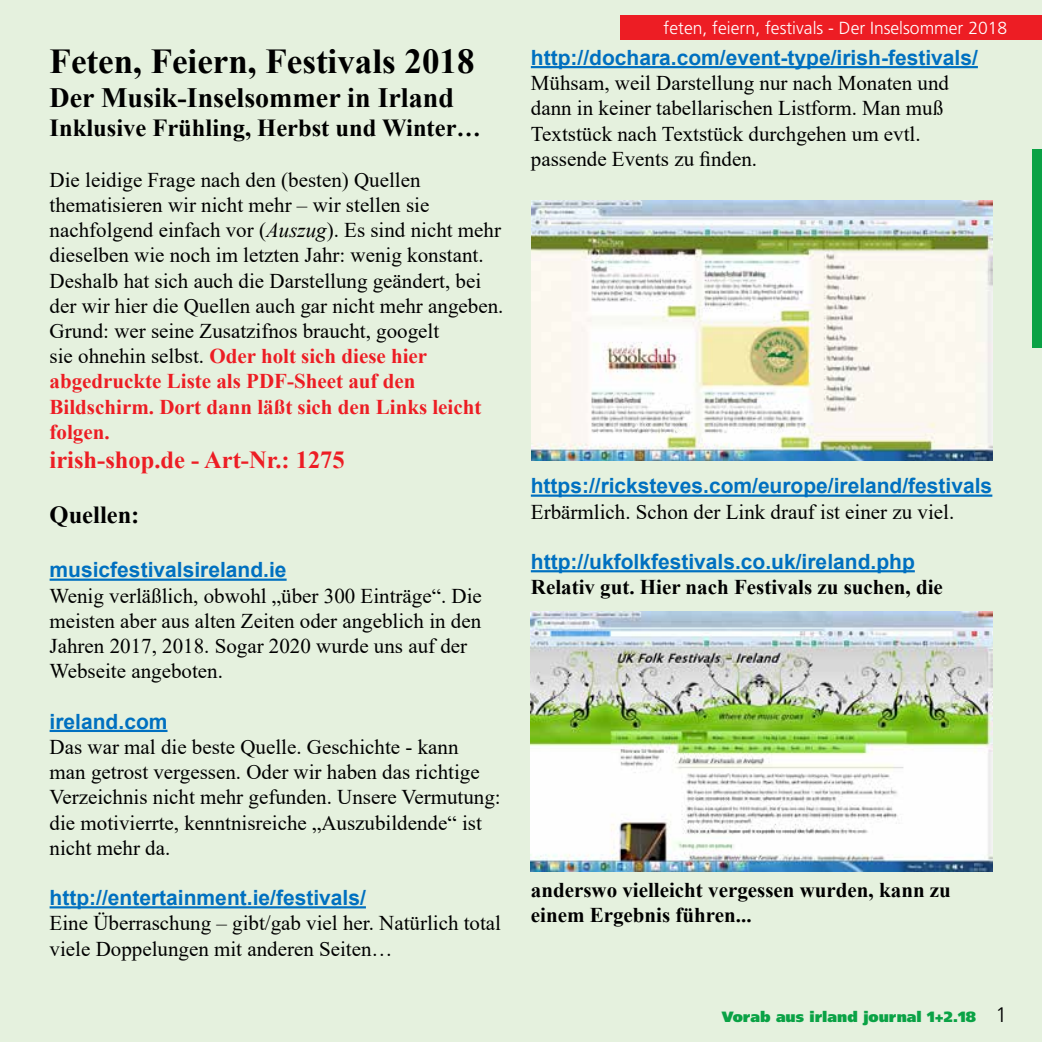
<style>
.page{position:relative;width:1042px;height:1042px;background:#e5f1de}
.page>*{position:absolute;margin:0;border:0;box-sizing:border-box;transform-origin:0 0}
.t1{font:700 35px "Times New Roman";color:#000}
.t2{font:700 28px "Times New Roman";color:#000}
.t3{font:700 24.5px "Times New Roman";color:#000}
.t4{font:700 24.5px "Times New Roman";color:#ed1d24}
.t5{font:21px/25.2px "Times New Roman";color:#000}
.t6{font:700 21px "Arial";color:#0070c0}
.t7{font:700 21px/25.2px "Times New Roman";color:#000}
.t8{font:300 17.5px "Frutiger";color:#fff}
.t9{font:900 14.88px "Frutiger";color:#0aa245}
.s1{font-style:italic}
.s2{font-weight:700;color:#ed1d24}
.s3{font-weight:300;font-size:21px;color:#000}
</style>
<div class="page">
<div style="left:620px;top:15px;width:422px;height:25px;background:#ed1d24"></div>
<div style="left:1032px;top:149px;width:10px;height:198px;background:#0aa245"></div>
<hr style="left:50px;top:578px;width:237px;height:3px;background:#0070c0">
<hr style="left:50px;top:730px;width:117px;height:2px;background:#0070c0">
<hr style="left:50px;top:906px;width:316px;height:2px;background:#0070c0">
<hr style="left:531px;top:66px;width:447px;height:2px;background:#0070c0">
<hr style="left:531px;top:494px;width:461px;height:3px;background:#0070c0">
<hr style="left:531px;top:570px;width:384px;height:2px;background:#0070c0">
<img style="left:531px;top:201px;width:461px;height:259px">
<img style="left:531px;top:612px;width:461px;height:259px">
<h1 class="t1" style="left:50px;top:36px;width:426px">Feten, Feiern, Festivals 2018</h1>
<h2 class="t2" style="left:50px;top:77px;width:406px">Der Musik-Inselsommer in Irland</h2>
<p class="t3" style="left:50px;top:110px;width:433px">Inklusive Frühling, Herbst und Winter…</p>
<p class="t5" style="left:50px;top:166px;width:455px">Die leidige Frage nach den (besten) Quellen thematisieren wir nicht mehr – wir stellen sie nachfolgend einfach vor (<span class="s1">Auszug</span>). Es sind nicht mehr dieselben wie noch im letzten Jahr: wenig konstant.<br>Deshalb hat sich auch die Darstellung geändert, bei der wir hier die Quellen auch gar nicht mehr angeben.<br>Grund: wer seine Zusatzifnos braucht, googelt<br>sie ohnehin selbst. <span class="s2">Oder holt sich diese hier abgedruckte Liste als PDF-Sheet auf den Bildschirm. Dort dann läßt sich den Links leicht folgen.</span></p>
<p class="t4" style="left:50px;top:442px;width:297px">irish-shop.de - Art-Nr.: 1275</p>
<p class="t3" style="left:50px;top:497px;width:91px">Quellen:</p>
<p class="t6" style="left:50px;top:555px;width:238px">musicfestivalsireland.ie</p>
<p class="t5" style="left:50px;top:582px;width:434px">Wenig verläßlich, obwohl „über 300 Einträge“. Die meisten aber aus alten Zeiten oder angeblich in den Jahren 2017, 2018. Sogar 2020 wurde uns auf der Webseite angeboten.</p>
<p class="t6" style="left:50px;top:706px;width:119px">ireland.com</p>
<p class="t5" style="left:50px;top:733px;width:452px">Das war mal die beste Quelle. Geschichte - kann<br>man getrost vergessen. Oder wir haben das richtige Verzeichnis nicht mehr gefunden. Unsere Vermutung: die motivierrte, kenntnisreiche „Auszubildende“ ist nicht mehr da.</p>
<p class="t6" style="left:50px;top:883px;width:318px">http://entertainment.ie/festivals/</p>
<p class="t5" style="left:50px;top:910px;width:453px">Eine Überraschung – gibt/gab viel her. Natürlich total viele Doppelungen mit anderen Seiten…</p>
<p class="t8" style="left:663px;top:18px;width:345px">feten, feiern, festivals - Der Inselsommer 2018</p>
<p class="t6" style="left:531px;top:43px;width:448px">http://dochara.com/event-type/irish-festivals/</p>
<p class="t5" style="left:531px;top:70px;width:420px">Mühsam, weil Darstellung nur nach Monaten und dann in keiner tabellarischen Listform. Man muß Textstück nach Textstück durchgehen um evtl. passende Events zu finden.</p>
<p class="t6" style="left:531px;top:471px;width:463px">https://ricksteves.com/europe/ireland/festivals</p>
<p class="t5" style="left:531px;top:498px;width:425px">Erbärmlich. Schon der Link drauf ist einer zu viel.</p>
<p class="t6" style="left:531px;top:547px;width:385px">http://ukfolkfestivals.co.uk/ireland.php</p>
<p class="t7" style="left:531px;top:574px;width:414px">Relativ gut. Hier nach Festivals zu suchen, die</p>
<p class="t7" style="left:531px;top:876px;width:421px">anderswo vielleicht vergessen wurden, kann zu einem Ergebnis führen...</p>
<p class="t9" style="left:722px;top:1008px;width:287px">Vorab aus irland journal 1+2.18 <span class="s3">1</span></p>
</div>
